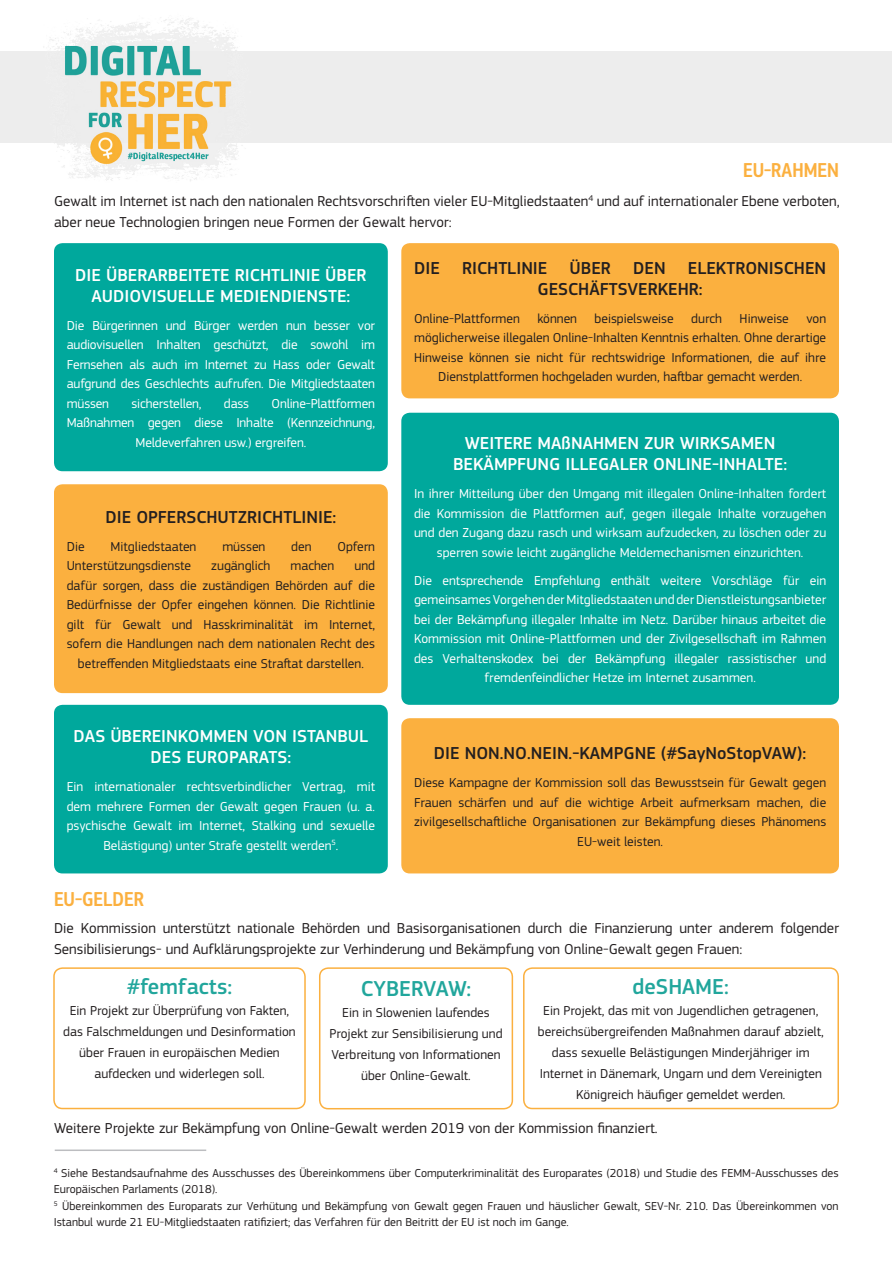
<style>
.page{position:relative;width:893px;height:1263px;background:#fff}
.page>*{position:absolute;margin:0;border:0;box-sizing:border-box;transform-origin:0 0}
.Basic_box{font:500 22.5px "EC Square Sans Pro";color:#21a69c}
.t1{font:500 21px "EC Square Sans Cond Pro";color:#fbb03f}
.Basic_box-2{font:500 18px/21px "EC Square Sans Pro";color:#fff;text-align:center}
.Basic_box-3{font:500 18px/21px "EC Square Sans Pro";color:#231f20;text-align:center}
.basic{font:15px/21px "EC Square Sans Pro";color:#231f20}
.Basic_box-4{font:13.5px/19.5px "EC Square Sans Pro";color:#fff;text-align:center}
.Basic_box-5{font:13.5px/19.5px "EC Square Sans Pro";color:#231f20;text-align:center}
.basic-2{font:13.5px/21px "EC Square Sans Pro";color:#231f20;text-align:center}
.t2{font:12px/16.5px "EC Square Sans Pro";color:#231f20}
</style>
<div class="page">
<div style="left:1px;top:51px;width:891px;height:91px;background:#ededed"></div>
<div style="left:54px;top:243px;width:334px;height:228px;background:#00a89c;border-radius:9px"></div>
<div style="left:54px;top:484px;width:334px;height:209px;background:#fbb03f;border-radius:9px"></div>
<div style="left:53px;top:967px;width:253px;height:142px;border:2px solid #fbb03f;border-radius:9px"></div>
<div style="left:319px;top:967px;width:194px;height:142px;border:2px solid #fbb03f;border-radius:9px"></div>
<div style="left:523px;top:967px;width:316px;height:142px;border:2px solid #fbb03f;border-radius:9px"></div>
<div style="left:54px;top:705px;width:334px;height:168px;background:#00a89c;border-radius:9px"></div>
<div style="left:401px;top:243px;width:438px;height:155px;background:#fbb03f;border-radius:9px"></div>
<div style="left:401px;top:413px;width:438px;height:292px;background:#00a89c;border-radius:9px"></div>
<div style="left:401px;top:718px;width:438px;height:155px;background:#fbb03f;border-radius:9px"></div>
<hr style="left:55px;top:1149px;width:151px;height:2px;background:#bcbdc0">
<img style="left:35px;top:18px;width:224px;height:163px">
<p class="t1" style="left:743px;top:158px;width:97px">EU-RAHMEN</p>
<p class="basic" style="left:54px;top:191px;width:787px">Gewalt im Internet ist nach den nationalen Rechtsvorschriften vieler EU-Mitgliedstaaten<sup>4</sup> und auf internationaler Ebene verboten, aber neue Technologien bringen neue Formen der Gewalt hervor:</p>
<p class="Basic_box-2" style="left:75px;top:265px;width:293px">DIE ÜBERARBEITETE RICHTLINIE ÜBER<br>AUDIOVISUELLE MEDIENDIENSTE:</p>
<p class="Basic_box-4" style="left:67px;top:316px;width:310px;text-align:justify">Die Bürgerinnen und Bürger werden nun besser vor audiovisuellen Inhalten geschützt, die sowohl im Fernsehen als auch im Internet zu Hass oder Gewalt aufgrund des Geschlechts aufrufen. Die Mitgliedstaaten müssen</p>
<p class="Basic_box-3" style="left:414px;top:258px;width:414px">DIE RICHTLINIE ÜBER DEN ELEKTRONISCHEN<br>GESCHÄFTSVERKEHR:</p>
<p class="Basic_box-5" style="left:414px;top:309px;width:107px">Online-Plattformen</p>
<p class="Basic_box-5" style="left:537px;top:309px;width:41px">können</p>
<p class="Basic_box-5" style="left:595px;top:309px;width:81px">beispielsweise</p>
<p class="Basic_box-5" style="left:691px;top:309px;width:32px">durch</p>
<p class="Basic_box-5" style="left:740px;top:309px;width:51px">Hinweise</p>
<p class="Basic_box-5" style="left:806px;top:309px;width:21px">von</p>
<p class="Basic_box-5" style="left:414px;top:328px;width:414px">möglicherweise illegalen Online-Inhalten Kenntnis erhalten. Ohne derartige</p>
<p class="Basic_box-5" style="left:414px;top:348px;width:414px">Hinweise können sie nicht für rechtswidrige Informationen, die auf ihre</p>
<p class="Basic_box-5" style="left:438px;top:367px;width:366px">Dienstplattformen hochgeladen wurden, haftbar gemacht werden.</p>
<p class="Basic_box-4" style="left:131px;top:394px;width:72px">sicherstellen,</p>
<p class="Basic_box-4" style="left:224px;top:394px;width:27px">dass</p>
<p class="Basic_box-4" style="left:272px;top:394px;width:105px">Online-Plattformen</p>
<p class="Basic_box-4" style="left:67px;top:413px;width:310px">Maßnahmen gegen diese Inhalte (Kennzeichnung,</p>
<p class="Basic_box-4" style="left:136px;top:433px;width:172px">Meldeverfahren usw.) ergreifen.</p>
<p class="Basic_box-2" style="left:453px;top:433px;width:336px">WEITERE MAßNAHMEN ZUR WIRKSAMEN<br>BEKÄMPFUNG ILLEGALER ONLINE-INHALTE:</p>
<p class="Basic_box-4" style="left:414px;top:484px;width:414px">In ihrer Mitteilung über den Umgang mit illegalen Online-Inhalten fordert die Kommission die Plattformen auf, gegen illegale Inhalte vorzugehen und den Zugang dazu rasch und wirksam aufzudecken, zu löschen oder zu sperren sowie leicht zugängliche Meldemechanismen einzurichten.</p>
<p class="Basic_box-4" style="left:414px;top:570px;width:414px">Die entsprechende Empfehlung enthält weitere Vorschläge für ein gemeinsames Vorgehen der Mitgliedstaaten und der Dienstleistungsanbieter bei der Bekämpfung illegaler Inhalte im Netz. Darüber hinaus arbeitet die Kommission mit Online-Plattformen und der Zivilgesellschaft im Rahmen des Verhaltenskodex bei der Bekämpfung illegaler rassistischer und fremdenfeindlicher Hetze im Internet zusammen.</p>
<p class="Basic_box-3" style="left:105px;top:507px;width:232px">DIE OPFERSCHUTZRICHTLINIE:</p>
<p class="Basic_box-5" style="left:67px;top:537px;width:19px">Die</p>
<p class="Basic_box-5" style="left:111px;top:537px;width:87px">Mitgliedstaaten</p>
<p class="Basic_box-5" style="left:222px;top:537px;width:45px">müssen</p>
<p class="Basic_box-5" style="left:291px;top:537px;width:22px">den</p>
<p class="Basic_box-5" style="left:338px;top:537px;width:39px">Opfern</p>
<p class="Basic_box-5" style="left:67px;top:556px;width:126px">Unterstützungsdienste</p>
<p class="Basic_box-5" style="left:211px;top:556px;width:61px">zugänglich</p>
<p class="Basic_box-5" style="left:290px;top:556px;width:45px">machen</p>
<p class="Basic_box-5" style="left:354px;top:556px;width:22px">und</p>
<p class="Basic_box-5" style="left:67px;top:576px;width:310px">dafür sorgen‚ dass die zuständigen Behörden auf die</p>
<p class="Basic_box-5" style="left:67px;top:595px;width:310px">Bedürfnisse der Opfer eingehen können. Die Richtlinie</p>
<p class="Basic_box-5" style="left:67px;top:615px;width:310px">gilt für Gewalt und Hasskriminalität im Internet,</p>
<p class="Basic_box-5" style="left:67px;top:634px;width:310px">sofern die Handlungen nach dem nationalen Recht des</p>
<p class="Basic_box-5" style="left:78px;top:654px;width:287px">betreffenden Mitgliedstaats eine Straftat darstellen.</p>
<p class="Basic_box-2" style="left:74px;top:726px;width:296px">DAS ÜBEREINKOMMEN VON ISTANBUL<br>DES EUROPARATS:</p>
<p class="Basic_box-4" style="left:67px;top:777px;width:310px">Ein internationaler rechtsverbindlicher Vertrag‚ mit dem mehrere Formen der Gewalt gegen Frauen (u. a. psychische Gewalt im Internet, Stalking und sexuelle Belästigung) unter Strafe gestellt werden<sup>5</sup>.</p>
<p class="Basic_box-3" style="left:434px;top:743px;width:374px">DIE NON.NO.NEIN.-KAMPGNE (#SayNoStopVAW):</p>
<p class="Basic_box-5" style="left:414px;top:773px;width:414px">Diese Kampagne der Kommission soll das Bewusstsein für Gewalt gegen Frauen schärfen und auf die wichtige Arbeit aufmerksam machen, die zivilgesellschaftliche Organisationen zur Bekämpfung dieses Phänomens EU-weit leisten.</p>
<p class="t1" style="left:54px;top:886px;width:92px">EU-GELDER</p>
<p class="basic" style="left:54px;top:918px;width:786px">Die Kommission unterstützt nationale Behörden und Basisorganisationen durch die Finanzierung unter anderem folgender<br>Sensibilisierungs- und Aufklärungsprojekte zur Verhinderung und Bekämpfung von Online-Gewalt gegen Frauen:</p>
<p class="Basic_box" style="left:127px;top:974px;width:107px">#femfacts:</p>
<p class="basic-2" style="left:63px;top:1000px;width:234px">Ein Projekt zur Überprüfung von Fakten, das Falschmeldungen und Desinformation über Frauen in europäischen Medien aufdecken und widerlegen soll.</p>
<p class="Basic_box" style="left:361px;top:975px;width:112px">CYBERVAW:</p>
<p class="basic-2" style="left:329px;top:1002px;width:175px">Ein in Slowenien laufendes<br>Projekt zur Sensibilisierung und<br>Verbreitung von Informationen über Online-Gewalt.</p>
<p class="Basic_box" style="left:633px;top:974px;width:98px">deSHAME:</p>
<p class="basic-2" style="left:538px;top:1000px;width:287px">Ein Projekt, das mit von Jugendlichen getragenen, bereichsübergreifenden Maßnahmen darauf abzielt, dass sexuelle Belästigungen Minderjähriger im Internet in Dänemark, Ungarn und dem Vereinigten Königreich häufiger gemeldet werden.</p>
<p class="basic" style="left:54px;top:1117px;width:605px">Weitere Projekte zur Bekämpfung von Online-Gewalt werden 2019 von der Kommission finanziert.</p>
<p class="t2" style="left:54px;top:1164px;width:786px"><sup>4</sup> Siehe Bestandsaufnahme des Ausschusses des Übereinkommens über Computerkriminalität des Europarates (2018) und Studie des FEMM-Ausschusses des<br>Europäischen Parlaments (2018).</p>
<p class="t2" style="left:54px;top:1197px;width:786px"><sup>5</sup> Übereinkommen des Europarats zur Verhütung und Bekämpfung von Gewalt gegen Frauen und häuslicher Gewalt, SEV-Nr. 210. Das Übereinkommen von<br>Istanbul wurde 21 EU-Mitgliedstaaten ratifiziert; das Verfahren für den Beitritt der EU ist noch im Gange.</p>
</div>
